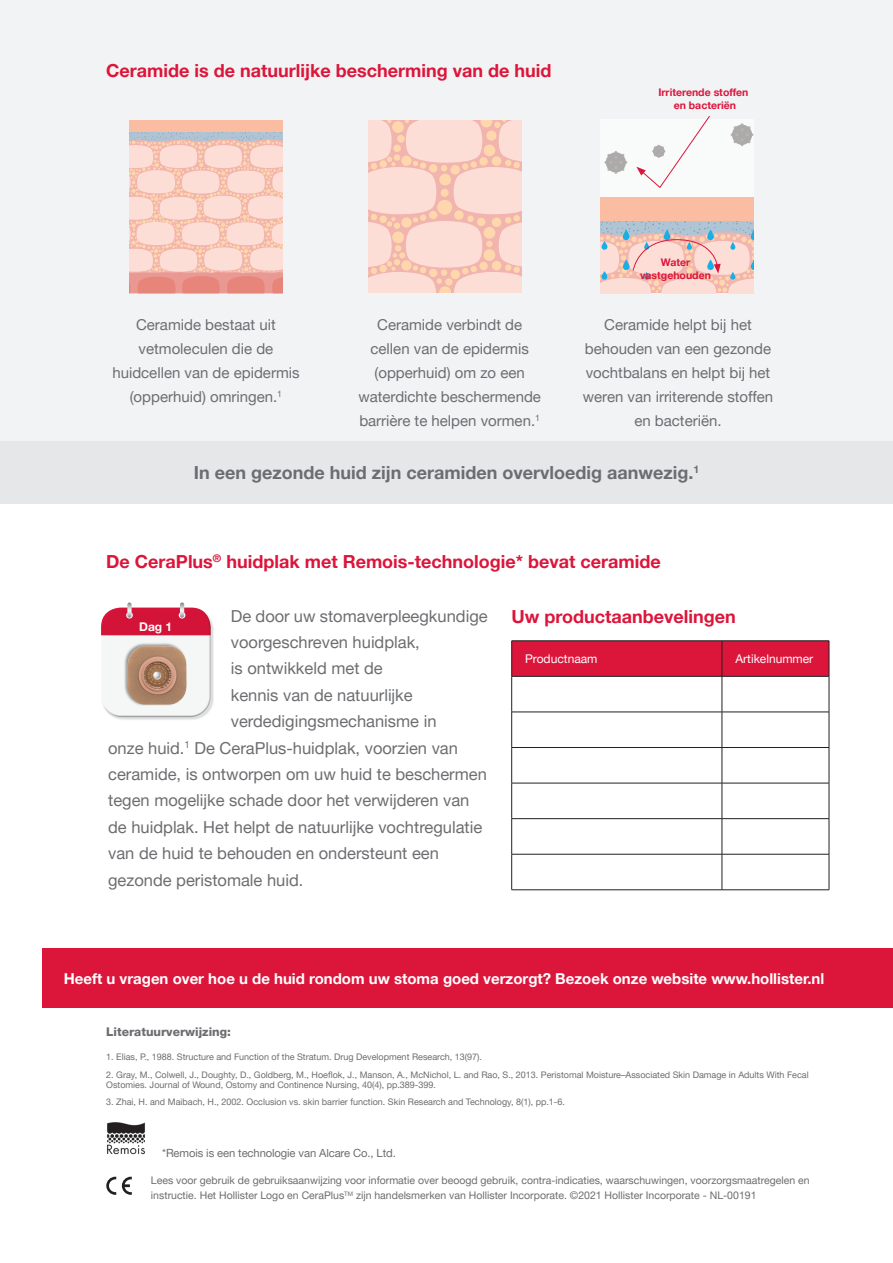
<style>
.page{position:relative;width:893px;height:1263px;background:#fff}
.page>*{position:absolute;margin:0;border:0;box-sizing:border-box;transform-origin:0 0}
.body1{font:700 18px "Helvetica Neue LT Pro";color:#dc153b}
.body1-2{font:700 18px "Helvetica Neue LT Pro";color:#6c6d70}
.body1-3{font:16.5px "Helvetica Neue LT Pro";color:#6c6d70}
.body1-4{font:15px/24px "Helvetica Neue LT Pro";color:#6c6d70;text-align:center}
.t1{font:700 15px "Helvetica Neue LT Pro";color:#fff}
.recommendation_text{font:12px "Helvetica Neue LT Pro";color:#fff}
.t2{font:800 12px "Helvetica Neue LT Pro";color:#6c6d70}
.t3{font:700 12px "Helvetica Neue LT Pro";color:#fff}
.t4{font:11.25px "Helvetica Neue LT Pro";letter-spacing:-.01em;color:#6c6d70}
.t5{font:10.5px/15px "Helvetica Neue LT Pro";color:#6c6d70}
.t6{font:700 10.5px/13.2px "Helvetica Neue LT Pro";color:#dc153b;text-align:center}
.t7{font:9px/10.5px "Helvetica Neue LT Pro";color:#6c6d70}
</style>
<div class="page">
<div style="left:0;top:0;width:893px;height:504px;background:#f2f3f4"></div>
<div style="left:512px;top:641px;width:317px;height:35px;background:#dc153b"></div>
<svg style="left:512px;top:677px;width:317px;height:212px"></svg>
<hr style="left:511px;top:640px;width:211px;height:1px;background:#231f20">
<hr style="left:511px;top:641px;width:1px;height:35px;background:#231f20">
<hr style="left:722px;top:640px;width:107px;height:1px;background:#231f20">
<hr style="left:722px;top:641px;width:1px;height:35px;background:#231f20">
<hr style="left:829px;top:641px;width:1px;height:35px;background:#231f20">
<hr style="left:511px;top:676px;width:211px;height:1px;background:#231f20">
<hr style="left:511px;top:676px;width:1px;height:36px;background:#231f20">
<hr style="left:722px;top:676px;width:107px;height:1px;background:#231f20">
<hr style="left:722px;top:676px;width:1px;height:36px;background:#231f20">
<hr style="left:829px;top:676px;width:1px;height:36px;background:#231f20">
<hr style="left:511px;top:712px;width:211px;height:1px;background:#231f20">
<hr style="left:511px;top:712px;width:1px;height:35px;background:#231f20">
<hr style="left:722px;top:712px;width:107px;height:1px;background:#231f20">
<hr style="left:722px;top:712px;width:1px;height:35px;background:#231f20">
<hr style="left:829px;top:712px;width:1px;height:35px;background:#231f20">
<hr style="left:511px;top:747px;width:211px;height:1px;background:#231f20">
<hr style="left:511px;top:748px;width:1px;height:35px;background:#231f20">
<hr style="left:722px;top:747px;width:107px;height:1px;background:#231f20">
<hr style="left:722px;top:748px;width:1px;height:35px;background:#231f20">
<hr style="left:829px;top:748px;width:1px;height:35px;background:#231f20">
<hr style="left:511px;top:783px;width:211px;height:1px;background:#231f20">
<hr style="left:511px;top:783px;width:1px;height:35px;background:#231f20">
<hr style="left:722px;top:783px;width:107px;height:1px;background:#231f20">
<hr style="left:722px;top:783px;width:1px;height:35px;background:#231f20">
<hr style="left:829px;top:783px;width:1px;height:35px;background:#231f20">
<hr style="left:511px;top:818px;width:211px;height:1px;background:#231f20">
<hr style="left:511px;top:819px;width:1px;height:35px;background:#231f20">
<hr style="left:722px;top:818px;width:107px;height:1px;background:#231f20">
<hr style="left:722px;top:819px;width:1px;height:35px;background:#231f20">
<hr style="left:829px;top:819px;width:1px;height:35px;background:#231f20">
<hr style="left:511px;top:854px;width:211px;height:1px;background:#231f20">
<hr style="left:511px;top:854px;width:1px;height:36px;background:#231f20">
<hr style="left:722px;top:854px;width:107px;height:1px;background:#231f20">
<hr style="left:722px;top:854px;width:1px;height:36px;background:#231f20">
<hr style="left:829px;top:854px;width:1px;height:36px;background:#231f20">
<hr style="left:511px;top:889px;width:211px;height:1px;background:#231f20">
<hr style="left:722px;top:889px;width:107px;height:1px;background:#231f20">
<div style="left:102px;top:608px;width:112px;height:112px;background:#231f20;opacity:.15"></div>
<div style="left:101px;top:614px;width:110px;height:104px;background:#231f20;opacity:.5"></div>
<div style="left:124px;top:642px;width:63px;height:64px;background:#231f20;opacity:.45"></div>
<img style="left:128px;top:646px;width:59px;height:58px">
<svg style="left:101px;top:607px;width:110px;height:28px;background:#d62748"></svg>
<svg style="left:127px;top:602px;width:5px;height:16px"></svg>
<svg style="left:180px;top:602px;width:4px;height:16px"></svg>
<svg style="left:129px;top:131px;width:154px;height:162px;background:#f4c9bf"></svg>
<div style="left:129px;top:120px;width:154px;height:11px;background:#fabda1"></div>
<svg style="left:369px;top:120px;width:153px;height:173px;background:#fad4c8"></svg>
<div style="left:397px;top:135px;width:8px;height:8px;background:#ffd7ac;border-radius:50%"></div>
<div style="left:601px;top:197px;width:153px;height:24px;background:#fabda1"></div>
<div style="left:601px;top:120px;width:153px;height:77px;background:#fff"></div>
<svg style="left:636px;top:116px;width:74px;height:72px"></svg>
<svg style="left:601px;top:221px;width:153px;height:72px;background:#e2cac7"></svg>
<div style="left:0;top:442px;width:893px;height:62px;background:#e6e7e9"></div>
<svg style="left:106px;top:1177px;width:10px;height:18px"></svg>
<svg style="left:122px;top:1177px;width:10px;height:18px"></svg>
<img style="left:107px;top:1122px;width:38px;height:33px">
<div style="left:43px;top:948px;width:850px;height:60px;background:#dc153b"></div>
<p class="body1" style="left:106px;top:59px;width:447px">Ceramide is de natuurlijke bescherming van de huid</p>
<p class="t6" style="left:658px;top:85px;width:92px">Irriterende stoffen en bacteriën</p>
<p class="t6" style="left:640px;top:256px;width:72px">Water vastgehouden</p>
<p class="body1-4" style="left:112px;top:312px;width:189px">Ceramide bestaat uit vetmoleculen die de huidcellen van de epidermis (opperhuid) omringen.<sup>1</sup></p>
<p class="body1-4" style="left:583px;top:312px;width:192px">Ceramide helpt bij het behouden van een gezonde vochtbalans en helpt bij het weren van irriterende stoffen en bacteriën.</p>
<p class="body1-4" style="left:358px;top:312px;width:184px">Ceramide verbindt de cellen van de epidermis (opperhuid) om zo een waterdichte beschermende barrière te helpen vormen.<sup>1</sup></p>
<p class="body1-2" style="left:194px;top:462px;width:507px">In een gezonde huid zijn ceramiden overvloedig aanwezig.<sup>1</sup></p>
<p class="body1" style="left:106px;top:551px;width:556px">De CeraPlus<sup>®</sup> huidplak met Remois-technologie* bevat ceramide</p>
<p class="body1-3" style="left:231px;top:605px;width:258px">De door uw stomaverpleegkundige</p>
<p class="body1-3" style="left:231px;top:632px;width:191px">voorgeschreven huidplak,</p>
<p class="body1-3" style="left:231px;top:658px;width:153px">is ontwikkeld met de</p>
<p class="body1-3" style="left:231px;top:685px;width:183px">kennis van de natuurlijke</p>
<p class="body1-3" style="left:231px;top:711px;width:207px">verdedigingsmechanisme in</p>
<p class="body1-3" style="left:108px;top:737px;width:351px">onze huid.<sup>1</sup> De CeraPlus-huidplak, voorzien van</p>
<p class="body1-3" style="left:108px;top:764px;width:380px">ceramide, is ontworpen om uw huid te beschermen</p>
<p class="body1-3" style="left:108px;top:790px;width:363px">tegen mogelijke schade door het verwijderen van</p>
<p class="body1-3" style="left:108px;top:817px;width:376px">de huidplak. Het helpt de natuurlijke vochtregulatie</p>
<p class="body1-3" style="left:108px;top:843px;width:332px">van de huid te behouden en ondersteunt een</p>
<p class="body1-3" style="left:108px;top:869px;width:197px">gezonde peristomale huid.</p>
<p class="t3" style="left:139px;top:619px;width:35px">Dag 1</p>
<p class="body1" style="left:511px;top:605px;width:226px">Uw productaanbevelingen</p>
<p class="recommendation_text" style="left:525px;top:651px;width:74px">Productnaam</p>
<p class="recommendation_text" style="left:735px;top:651px;width:79px">Artikelnummer</p>
<p class="t1" style="left:64px;top:969px;width:762px">Heeft u vragen over hoe u de huid rondom uw stoma goed verzorgt? Bezoek onze website www.hollister.nl</p>
<p class="t2" style="left:106px;top:1025px;width:126px">Literatuurverwijzing:</p>
<p class="t7" style="left:106px;top:1052px;width:377px">1. Elias, P., 1988. Structure and Function of the Stratum. Drug Development Research, 13(97).</p>
<p class="t7" style="left:106px;top:1069px;width:704px">2. Gray, M., Colwell, J., Doughty, D., Goldberg, M., Hoeflok, J., Manson, A., McNichol, L. and Rao, S., 2013. Peristomal Moisture–Associated Skin Damage in Adults With Fecal<br>Ostomies. Journal of Wound, Ostomy and Continence Nursing, 40(4), pp.389-399.</p>
<p class="t7" style="left:106px;top:1097px;width:460px">3. Zhai, H. and Maibach, H., 2002. Occlusion vs. skin barrier function. Skin Research and Technology, 8(1), pp.1-6.</p>
<p class="t4" style="left:162px;top:1146px;width:235px">*Remois is een technologie van Alcare Co., Ltd.</p>
<p class="t5" style="left:151px;top:1173px;width:660px">Lees voor gebruik de gebruiksaanwijzing voor informatie over beoogd gebruik, contra-indicaties, waarschuwingen, voorzorgsmaatregelen en instructie. Het Hollister Logo en CeraPlus<sup>TM</sup> zijn handelsmerken van Hollister Incorporate. ©2021 Hollister Incorporate - NL-00191</p>
</div>
